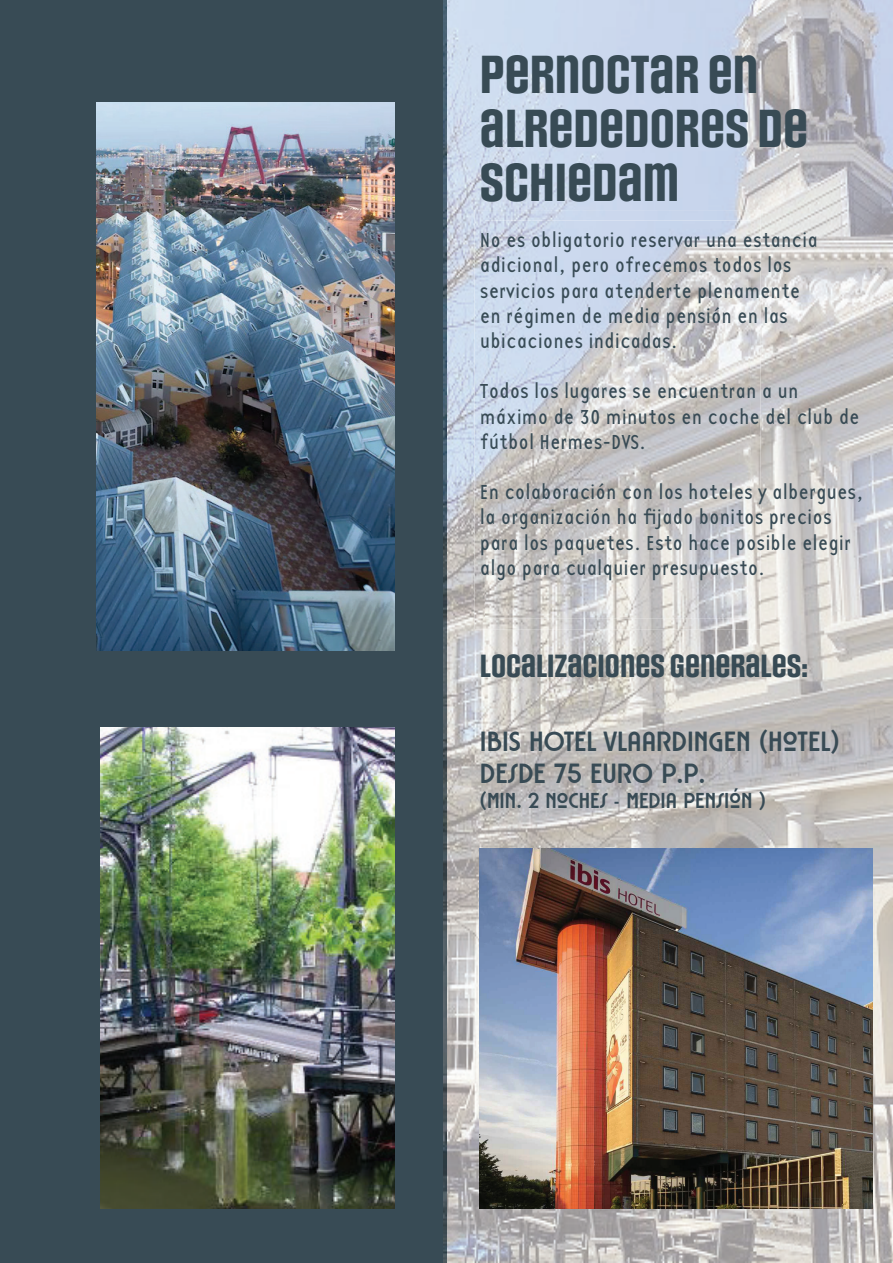
<style>
.page{position:relative;width:893px;height:1263px;background:#fff}
.page>*{position:absolute;margin:0;border:0;box-sizing:border-box;transform-origin:0 0}
.t1{font:700 45px/54px "Social Gothic";color:#384b55}
.t2{font:700 27px/32.4px "Rousseau Deco";color:#384b55}
.t3{font:700 27px "Social Gothic";color:#384b55}
.t4{font:21px/25.2px "Base 12 Sans OT";color:#384b55}
.t5{font:700 21px "Rousseau Deco";color:#384b55}
</style>
<div class="page">
<div style="left:0;top:0;width:446px;height:1263px;background:#384b55"></div>
<img style="left:100px;top:727px;width:295px;height:482px">
<img style="left:97px;top:103px;width:298px;height:548px">
<img style="left:444px;top:0;width:449px;height:1263px">
<img style="left:474px;top:210px;width:286px;height:419px">
<img style="left:480px;top:849px;width:392px;height:360px">
<h1 class="t1" style="left:480px;top:50px;width:330px">PERNOCTAR EN<br>ALREDEDORES DE<br>SCHIEDAM</h1>
<p class="t4" style="left:480px;top:227px;width:339px">No es obligatorio reservar una estancia adicional, pero ofrecemos todos los servicios para atenderte plenamente en régimen de media pensión en las ubicaciones indicadas.</p>
<p class="t4" style="left:480px;top:379px;width:381px">Todos los lugares se encuentran a un máximo de 30 minutos en coche del club de fútbol Hermes-DVS.</p>
<p class="t4" style="left:480px;top:479px;width:385px">En colaboración con los hoteles y albergues, la organización ha fijado bonitos precios para los paquetes. Esto hace posible elegir algo para cualquier presupuesto.</p>
<p class="t3" style="left:480px;top:649px;width:330px">LOCALIZACIONES GENERALES:</p>
<p class="t2" style="left:480px;top:724px;width:361px">IBIS HOTEL VLAARDINGEN (HOTEL)<br>DESDE 75 EURO P.P.</p>
<p class="t5" style="left:480px;top:787px;width:287px">(MIN. 2 NOCHES - MEDIA PENSIÓN )</p>
</div>
